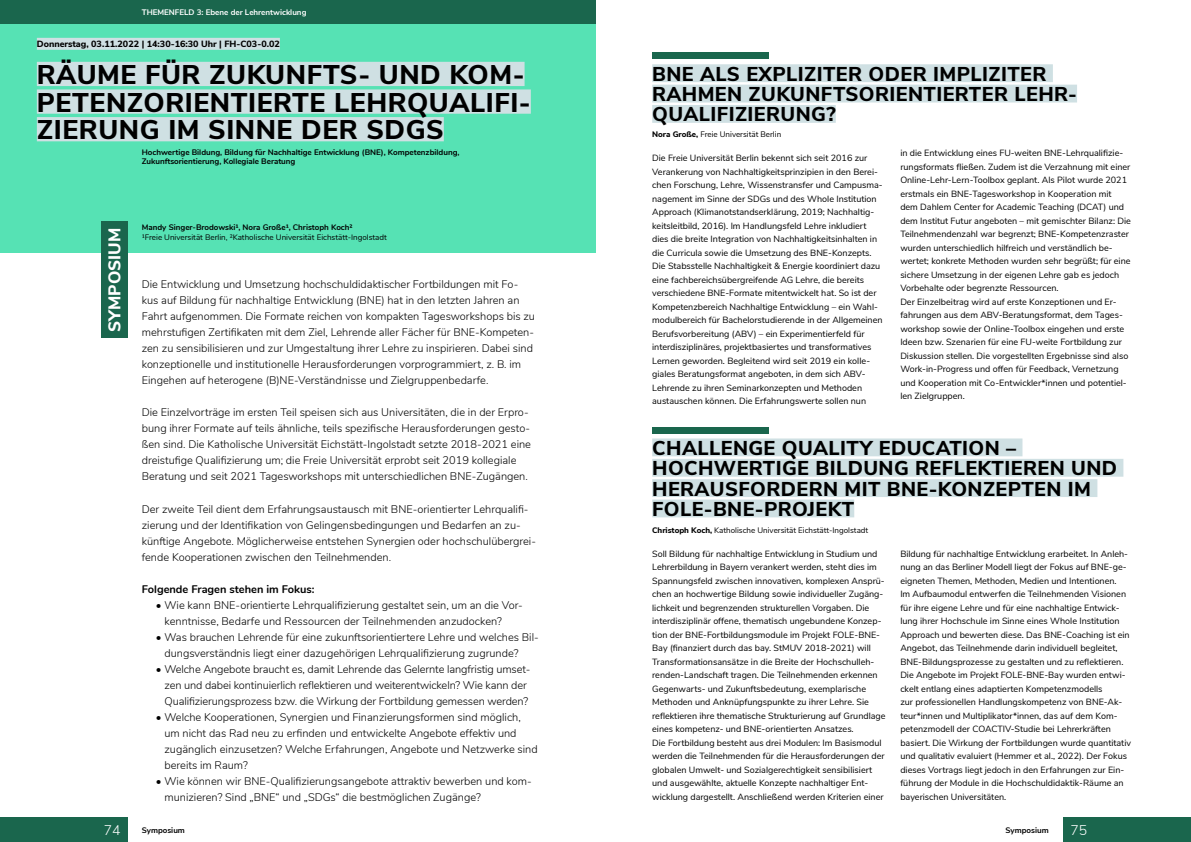
<style>
.page{position:relative;width:1191px;height:842px;background:#fff}
.page>*{position:absolute;margin:0;border:0;box-sizing:border-box;transform-origin:0 0}
.Inhaltsverzeichnis{font:800 27px/27.6px "Nunito Sans";letter-spacing:.02em;color:#000}
.t1{font:800 20px/20.3px "Nunito Sans";letter-spacing:.02em;color:#000}
.t2{font:800 17px "Nunito Sans";color:#fff}
.t3{font:300 14px "Nunito Sans";color:#fff}
.t4{font:300 11px/16px "Nunito";color:#000}
.t5{font:700 11px "Nunito";color:#000}
.t6{font:9px/13.5px "Nunito Sans";color:#000}
.Inhaltsverzeichnis-2{font:800 9px "Nunito Sans";color:#000}
.t7{font:700 8px/9.6px "Nunito";color:#000}
.t8{font:8px "Nunito Sans";color:#000}
.t9{font:8px "Nunito";color:#000}
.t10{font:700 8px "Nunito Sans";color:#fff}
.t11{font:700 8px "Nunito Sans";color:#000}
.s1{font-weight:800}
</style>
<div class="page">
<div style="left:1063px;top:818px;width:128px;height:24px;background:#1a664d"></div>
<div style="left:0;top:818px;width:128px;height:24px;background:#1a664d"></div>
<div style="left:0;top:24px;width:595px;height:229px;background:#56e2b4"></div>
<div style="left:0;top:0;width:595px;height:24px;background:#1a664d"></div>
<div style="left:101px;top:222px;width:27px;height:116px;background:#1a664d"></div>
<div style="left:37px;top:38px;width:243px;height:12px;background:#cfe0e3"></div>
<div style="left:37px;top:62px;width:487px;height:24px;background:#cfe0e3"></div>
<div style="left:37px;top:89px;width:494px;height:25px;background:#cfe0e3"></div>
<div style="left:37px;top:117px;width:407px;height:24px;background:#cfe0e3"></div>
<div style="left:652px;top:52px;width:117px;height:7px;background:#1a664d"></div>
<div style="left:652px;top:64px;width:401px;height:18px;background:#cfe0e3"></div>
<div style="left:652px;top:85px;width:425px;height:17px;background:#cfe0e3"></div>
<div style="left:652px;top:105px;width:183px;height:18px;background:#cfe0e3"></div>
<div style="left:652px;top:427px;width:117px;height:7px;background:#1a664d"></div>
<div style="left:652px;top:438px;width:370px;height:18px;background:#cfe0e3"></div>
<div style="left:652px;top:459px;width:471px;height:18px;background:#cfe0e3"></div>
<div style="left:652px;top:479px;width:445px;height:18px;background:#cfe0e3"></div>
<div style="left:652px;top:499px;width:202px;height:18px;background:#cfe0e3"></div>
<p class="t10" style="left:142px;top:6px;width:166px">THEMENFELD 3: Ebene der Lehrentwicklung</p>
<p class="Inhaltsverzeichnis-2" style="left:37px;top:37px;width:244px">Donnerstag, 03.11.2022 | 14:30-16:30 Uhr | FH-C03-0.02</p>
<p class="Inhaltsverzeichnis" style="left:37px;top:59px;width:495px">RÄUME FÜR ZUKUNFTS- UND KOM-<br>PETENZORIENTIERTE LEHRQUALIFI-<br>ZIERUNG IM SINNE DER SDGS</p>
<p class="t1" style="left:652px;top:62px;width:426px">BNE ALS EXPLIZITER ODER IMPLIZITER<br>RAHMEN ZUKUNFTSORIENTIERTER LEHR-<br>QUALIFIZIERUNG?</p>
<p class="t6" style="left:652px;top:151px;width:232px">Die Freie Universität Berlin bekennt sich seit 2016 zur Verankerung von Nachhaltigkeitsprinzipien in den Berei&shy;chen Forschung, Lehre, Wissenstransfer und Campusma&shy;nagement im Sinne der SDGs und des Whole Institution Approach (Klimanotstandserklärung, 2019; Nachhaltig&shy;keitsleitbild, 2016). Im Handlungsfeld Lehre inkludiert dies die breite Integration von Nachhaltigkeitsinhalten in die Curricula sowie die Umsetzung des BNE-Konzepts.<br>Die Stabsstelle Nachhaltigkeit &amp; Energie koordiniert dazu eine fachbereichsübergreifende AG Lehre, die bereits verschiedene BNE-Formate mitentwickelt hat. So ist der Kompetenzbereich Nachhaltige Entwicklung – ein Wahl&shy;modulbereich für Bachelorstudierende in der Allgemeinen Berufsvorbereitung (ABV) – ein Experimentierfeld für interdisziplinäres, projektbasiertes und transformatives Lernen geworden. Begleitend wird seit 2019 ein kolle&shy;giales Beratungsformat angeboten, in dem sich ABV-Lehrende zu ihren Seminarkonzepten und Methoden austauschen können. Die Erfahrungswerte sollen nun</p>
<p class="t6" style="left:900px;top:146px;width:232px">in die Entwicklung eines FU-weiten BNE-Lehrqualifizie&shy;rungsformats fließen. Zudem ist die Verzahnung mit einer Online-Lehr-Lern-Toolbox geplant. Als Pilot wurde 2021 erstmals ein BNE-Tagesworkshop in Kooperation mit dem Dahlem Center for Academic Teaching (DCAT) und dem Institut Futur angeboten – mit gemischter Bilanz: Die Teilnehmendenzahl war begrenzt; BNE-Kompetenzraster wurden unterschiedlich hilfreich und verständlich be&shy;wertet; konkrete Methoden wurden sehr begrüßt; für eine sichere Umsetzung in der eigenen Lehre gab es jedoch Vorbehalte oder begrenzte Ressourcen.</p>
<p class="t8" style="left:652px;top:128px;width:130px"><span class="s1">Nora Große,</span> Freie Universität Berlin</p>
<p class="t7" style="left:142px;top:147px;width:319px">Hochwertige Bildung, Bildung für Nachhaltige Entwicklung (BNE), Kompetenzbildung,<br>Zukunftsorientierung, Kollegiale Beratung</p>
<p class="t7" style="left:142px;top:222px;width:212px">Mandy Singer-Brodowski1, Nora Große1, Christoph Koch2</p>
<p class="t9" style="left:142px;top:231px;width:247px">1Freie Universität Berlin, 2Katholische Universität Eichstätt-Ingolstadt</p>
<p class="t2" style="left:102px;top:331px;width:105px;rotate:-90deg">SYMPOSIUM</p>
<p class="t4" style="left:142px;top:276px;width:395px">Die Entwicklung und Umsetzung hochschuldidaktischer Fortbildungen mit Fo&shy;kus auf Bildung für nachhaltige Entwicklung (BNE) hat in den letzten Jahren an Fahrt aufgenommen. Die Formate reichen von kompakten Tagesworkshops bis zu mehrstufigen Zertifikaten mit dem Ziel, Lehrende aller Fächer für BNE-Kompeten&shy;zen zu sensibilisieren und zur Umgestaltung ihrer Lehre zu inspirieren. Dabei sind konzeptionelle und institutionelle Herausforderungen vorprogrammiert, z. B. im Eingehen auf heterogene (B)NE-Verständnisse und Zielgruppenbedarfe.</p>
<p class="t4" style="left:142px;top:404px;width:391px">Die Einzelvorträge im ersten Teil speisen sich aus Universitäten, die in der Erpro&shy;bung ihrer Formate auf teils ähnliche, teils spezifische Herausforderungen gesto&shy;ßen sind. Die Katholische Universität Eichstätt-Ingolstadt setzte 2018-2021 eine dreistufige Qualifizierung um; die Freie Universität erprobt seit 2019 kollegiale Beratung und seit 2021 Tagesworkshops mit unterschiedlichen BNE-Zugängen.</p>
<p class="t4" style="left:142px;top:500px;width:396px">Der zweite Teil dient dem Erfahrungsaustausch mit BNE-orientierter Lehrqualifi&shy;zierung und der Identifikation von Gelingensbedingungen und Bedarfen an zu&shy;künftige Angebote. Möglicherweise entstehen Synergien oder hochschulübergrei&shy;fende Kooperationen zwischen den Teilnehmenden.</p>
<p class="t5" style="left:142px;top:581px;width:174px">Folgende Fragen stehen im Fokus:</p>
<p class="t4" style="left:164px;top:596px;width:360px;text-indent:-9px">• Wie kann BNE-orientierte Lehrqualifizierung gestaltet sein, um an die Vor&shy;kenntnisse, Bedarfe und Ressourcen der Teilnehmenden anzudocken?</p>
<p class="t4" style="left:164px;top:628px;width:376px;text-indent:-9px">• Was brauchen Lehrende für eine zukunftsorientiertere Lehre und welches Bil&shy;dungsverständnis liegt einer dazugehörigen Lehrqualifizierung zugrunde?</p>
<p class="t4" style="left:156px;top:660px;width:376px;text-align:center">• Welche Angebote braucht es, damit Lehrende das Gelernte langfristig umset&shy;zen und dabei kontinuierlich reflektieren und weiterentwickeln? Wie kann der<br>Qualifizierungsprozess bzw. die Wirkung der Fortbildung gemessen werden?</p>
<p class="t4" style="left:164px;top:708px;width:375px;text-indent:-9px">• Welche Kooperationen, Synergien und Finanzierungsformen sind möglich, um nicht das Rad neu zu erfinden und entwickelte Angebote effektiv und zugänglich einzusetzen? Welche Erfahrungen, Angebote und Netzwerke sind bereits im Raum?</p>
<p class="t4" style="left:164px;top:772px;width:369px;text-indent:-9px">• Wie können wir BNE-Qualifizierungsangebote attraktiv bewerben und kom&shy;munizieren? Sind „BNE“ und „SDGs“ die bestmöglichen Zugänge?</p>
<p class="t6" style="left:900px;top:294px;width:229px">Der Einzelbeitrag wird auf erste Konzeptionen und Er&shy;fahrungen aus dem ABV-Beratungsformat, dem Tages&shy;workshop sowie der Online-Toolbox eingehen und erste Ideen bzw. Szenarien für eine FU-weite Fortbildung zur Diskussion stellen. Die vorgestellten Ergebnisse sind also Work-in-Progress und offen für Feedback, Vernetzung und Kooperation mit Co-Entwickler*innen und potentiel&shy;len Zielgruppen.</p>
<p class="t1" style="left:652px;top:437px;width:466px">CHALLENGE QUALITY EDUCATION –<br>HOCHWERTIGE BILDUNG REFLEKTIEREN UND<br>HERAUSFORDERN MIT BNE-KONZEPTEN IM<br>FOLE-BNE-PROJEKT</p>
<p class="t6" style="left:652px;top:546px;width:235px">Soll Bildung für nachhaltige Entwicklung in Studium und Lehrerbildung in Bayern verankert werden, steht dies im Spannungsfeld zwischen innovativen, komplexen Ansprü&shy;chen an hochwertige Bildung sowie individueller Zugäng&shy;lichkeit und begrenzenden strukturellen Vorgaben. Die interdisziplinär offene, thematisch ungebundene Konzep&shy;tion der BNE-Fortbildungsmodule im Projekt FOLE-BNE-Bay (finanziert durch das bay. StMUV 2018-2021) will Transformationsansätze in die Breite der Hochschulleh&shy;renden-Landschaft tragen. Die Teilnehmenden erkennen Gegenwarts- und Zukunftsbedeutung, exemplarische Methoden und Anknüpfungspunkte zu ihrer Lehre. Sie reflektieren ihre thematische Strukturierung auf Grundlage eines kompetenz- und BNE-orientierten Ansatzes.</p>
<p class="t6" style="left:652px;top:735px;width:234px">Die Fortbildung besteht aus drei Modulen: Im Basismodul werden die Teilnehmenden für die Herausforderungen der globalen Umwelt- und Sozialgerechtigkeit sensibilisiert und ausgewählte, aktuelle Konzepte nachhaltiger Ent&shy;wicklung dargestellt. Anschließend werden Kriterien einer</p>
<p class="t8" style="left:652px;top:524px;width:218px"><span class="s1">Christoph Koch,</span> Katholische Universität Eichstätt-Ingolstadt</p>
<p class="t6" style="left:900px;top:546px;width:231px">Bildung für nachhaltige Entwicklung erarbeitet. In Anleh&shy;nung an das Berliner Modell liegt der Fokus auf BNE-ge&shy;eigneten Themen, Methoden, Medien und Intentionen.<br>Im Aufbaumodul entwerfen die Teilnehmenden Visionen für ihre eigene Lehre und für eine nachhaltige Entwick&shy;lung ihrer Hochschule im Sinne eines Whole Institution Approach und bewerten diese. Das BNE-Coaching ist ein Angebot, das Teilnehmende darin individuell begleitet, BNE-Bildungsprozesse zu gestalten und zu reflektieren.</p>
<p class="t6" style="left:900px;top:668px;width:227px">Die Angebote im Projekt FOLE-BNE-Bay wurden entwi&shy;ckelt entlang eines adaptierten Kompetenzmodells</p>
<p class="t6" style="left:900px;top:695px;width:232px">zur professionellen Handlungskompetenz von BNE-Ak&shy;teur*innen und Multiplikator*innen, das auf dem Kom&shy;petenzmodell der COACTIV-Studie bei Lehrerkräften basiert. Die Wirkung der Fortbildungen wurde quantitativ und qualitativ evaluiert (Hemmer et al., 2022). Der Fokus dieses Vortrags liegt jedoch in den Erfahrungen zur Ein&shy;führung der Module in die Hochschuldidaktik-Räume an bayerischen Universitäten.</p>
<p class="t11" style="left:1005px;top:824px;width:45px">Symposium</p>
<h3 class="t3" style="left:104px;top:820px;width:18px">74</h3>
<h3 class="t3" style="left:1070px;top:820px;width:18px">75</h3>
<p class="t11" style="left:142px;top:824px;width:45px">Symposium</p>
</div>
